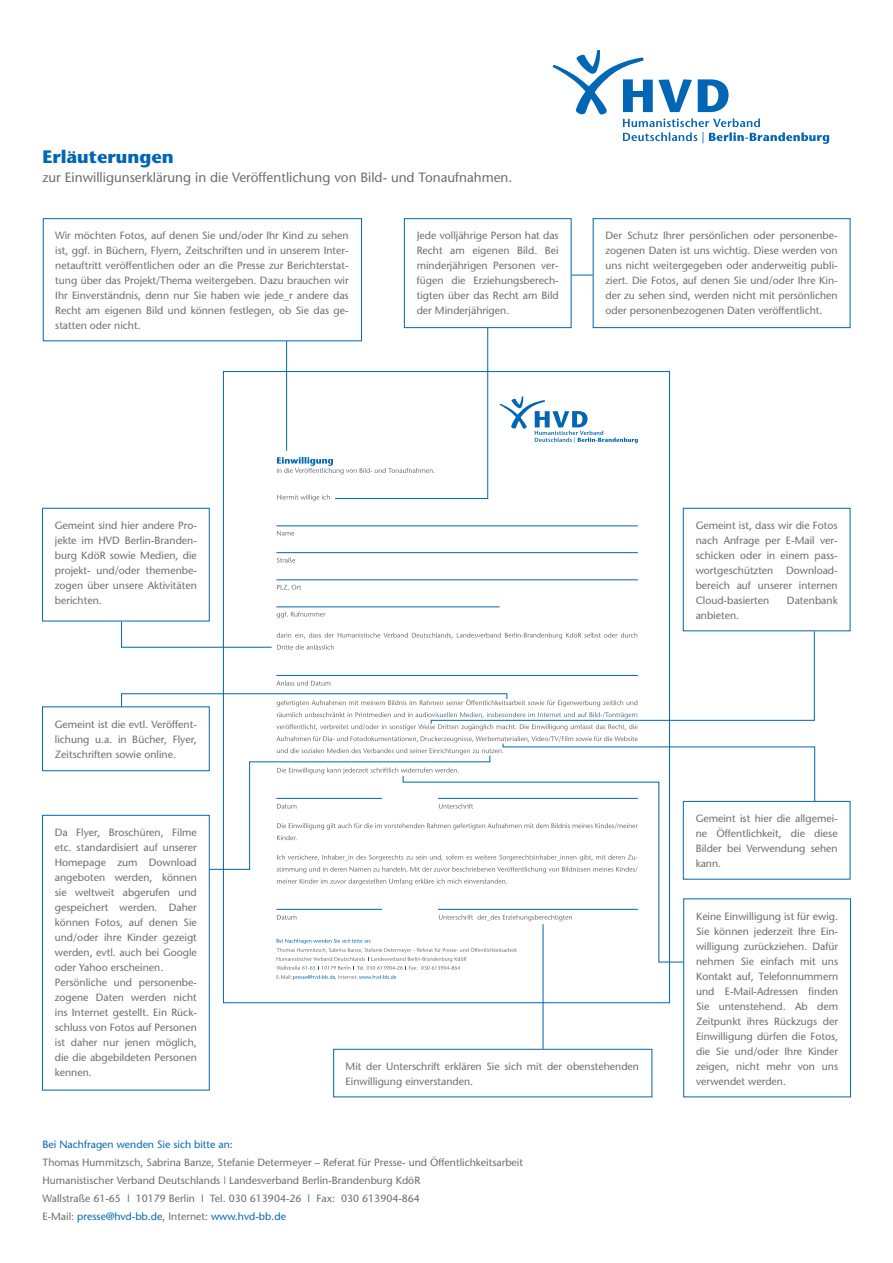
<style>
.page{position:relative;width:893px;height:1263px;background:#fff}
.page>*{position:absolute;margin:0;border:0;box-sizing:border-box;transform-origin:0 0}
.t1{font:700 18px "Stone Sans";color:#0166b3}
.t2{font:13.5px "Stone Sans";color:#6c6d70}
.t3{font:10.5px/15px "Stone Sans";color:#6c6d70;text-align:justify}
.t4{font:10.5px "Stone Sans";color:#0166b3}
.s1{color:#0166b3}
</style>
<div class="page">
<div style="left:43px;top:218px;width:319px;height:123px;border:1px solid #0166b3"></div>
<div style="left:404px;top:218px;width:167px;height:110px;border:1px solid #0166b3"></div>
<div style="left:593px;top:218px;width:257px;height:110px;border:1px solid #0166b3"></div>
<svg style="left:571px;top:275px;width:22px;height:1px"></svg>
<div style="left:42px;top:508px;width:168px;height:113px;border:1px solid #0166b3"></div>
<div style="left:683px;top:508px;width:167px;height:123px;border:1px solid #0166b3"></div>
<div style="left:42px;top:815px;width:168px;height:275px;border:1px solid #0166b3"></div>
<div style="left:683px;top:898px;width:168px;height:199px;border:1px solid #0166b3"></div>
<svg style="left:409px;top:873px;width:275px;height:90px"></svg>
<div style="left:333px;top:1049px;width:319px;height:48px;border:1px solid #0166b3"></div>
<hr style="left:543px;top:924px;width:1px;height:125px;background:#0166b3">
<svg style="left:552px;top:50px;width:277px;height:94px"></svg>
<hr style="left:276px;top:526px;width:362px;height:1px;background:#0166b3">
<svg style="left:277px;top:915px;width:295px;height:6px"></svg>
<svg style="left:277px;top:879px;width:230px;height:6px"></svg>
<svg style="left:121px;top:612px;width:694px;height:261px"></svg>
<svg style="left:277px;top:585px;width:24px;height:6px"></svg>
<svg style="left:277px;top:558px;width:18px;height:5px"></svg>
<svg style="left:277px;top:531px;width:17px;height:5px"></svg>
<svg style="left:277px;top:327px;width:211px;height:174px"></svg>
<hr style="left:276px;top:552px;width:362px;height:1px;background:#0166b3">
<hr style="left:276px;top:580px;width:362px;height:1px;background:#0166b3">
<hr style="left:276px;top:607px;width:224px;height:1px;background:#0166b3">
<hr style="left:276px;top:675px;width:362px;height:1px;background:#0166b3">
<hr style="left:276px;top:798px;width:106px;height:1px;background:#0166b3">
<hr style="left:438px;top:798px;width:200px;height:1px;background:#0166b3">
<hr style="left:276px;top:909px;width:106px;height:1px;background:#0166b3">
<hr style="left:438px;top:909px;width:200px;height:1px;background:#0166b3">
<svg style="left:499px;top:396px;width:139px;height:47px"></svg>
<svg style="left:276px;top:939px;width:241px;height:41px"></svg>
<h1 class="t1" style="left:43px;top:146px;width:133px">Erläuterungen</h1>
<p class="t2" style="left:43px;top:169px;width:471px">zur Einwilligunserklärung in die Veröffentlichung von Bild- und Tonaufnahmen.</p>
<p class="t3" style="left:55px;top:228px;width:295px">Wir möchten Fotos, auf denen Sie und/oder Ihr Kind zu sehen ist, ggf. in Büchern, Flyern, Zeitschriften und in unserem Inter&shy;netauftritt veröffentlichen oder an die Presse zur Berichterstat&shy;tung über das Projekt/Thema weitergeben. Dazu brauchen wir Ihr Einverständnis, denn nur Sie haben wie jede_r andere das Recht am eigenen Bild und können festlegen, ob Sie das ge&shy;statten oder nicht.</p>
<p class="t3" style="left:417px;top:228px;width:144px">Jede volljährige Person hat das Recht am eigenen Bild. Bei minderjährigen Personen ver&shy;fügen die Erziehungsberech&shy;tigten über das Recht am Bild der Minderjährigen.</p>
<p class="t3" style="left:605px;top:228px;width:234px">Der Schutz Ihrer persönlichen oder personenbe&shy;zogenen Daten ist uns wichtig. Diese werden von uns nicht weitergegeben oder anderweitig publi&shy;ziert. Die Fotos, auf denen Sie und/oder Ihre Kin&shy;der zu sehen sind, werden nicht mit persönlichen oder personenbezogenen Daten veröffentlicht.</p>
<p class="t3" style="left:55px;top:518px;width:144px">Gemeint sind hier andere Pro&shy;jekte im HVD Berlin-Branden&shy;burg KdöR sowie Medien, die projekt- und/oder themenbe&shy;zogen über unsere Aktivitäten berichten.</p>
<p class="t3" style="left:55px;top:716px;width:144px">Gemeint ist die evtl. Veröffent&shy;lichung u.a. in Bücher, Flyer, Zeitschriften sowie online.</p>
<p class="t3" style="left:55px;top:825px;width:144px;text-align:left">Da Flyer, Broschüren, Filme etc. standardisiert auf unserer<br>Homepage zum Download angeboten werden, können sie weltweit abgerufen und gespeichert werden. Daher können Fotos, auf denen Sie und/oder ihre Kinder gezeigt werden, evtl. auch bei Google oder Yahoo erscheinen.<br>Persönliche und personenbe&shy;zogene Daten werden nicht ins Internet gestellt. Ein Rück&shy;schluss von Fotos auf Personen ist daher nur jenen möglich, die die abgebildeten Personen kennen.</p>
<p class="t3" style="left:346px;top:1058px;width:295px">Mit der Unterschrift erklären Sie sich mit der obenstehenden<br>Einwilligung einverstanden.</p>
<p class="t4" style="left:43px;top:1138px;width:192px">Bei Nachfragen wenden Sie sich bitte an:</p>
<p class="t3" style="left:43px;top:1153px;width:482px;line-height:18px;text-align:left">Thomas Hummitzsch, Sabrina Banze, Stefanie Determeyer – Referat für Presse- und Öffentlichkeitsarbeit Humanistischer Verband Deutschlands | Landesverband Berlin-Brandenburg KdöR<br>Wallstraße 61-65 <span class="s1">|</span> 10179 Berlin <span class="s1">|</span> Tel. 030 613904-26 <span class="s1">|</span> Fax: 030 613904-864<br>E-Mail: <span class="s1">presse@hvd-bb.de</span>, Internet: <span class="s1">www.hvd-bb.de</span></p>
<p class="t3" style="left:696px;top:518px;width:144px">Gemeint ist, dass wir die Fotos nach Anfrage per E-Mail ver&shy;schicken oder in einem pass&shy;wortgeschützten Download&shy;bereich auf unserer internen Cloud-basierten</p>
<p class="t3" style="left:787px;top:593px;width:52px">Datenbank</p>
<p class="t3" style="left:696px;top:608px;width:45px">anbieten.</p>
<p class="t3" style="left:696px;top:811px;width:144px">Gemeint ist hier die allgemei&shy;ne Öffentlichkeit, die diese Bilder bei Verwendung sehen kann.</p>
<p class="t3" style="left:696px;top:908px;width:144px">Keine Einwilligung ist für ewig.<br>Sie können jederzeit Ihre Ein&shy;willigung zurückziehen. Dafür nehmen Sie einfach mit uns Kontakt auf, Telefonnummern und E-Mail-Adressen finden Sie untenstehend. Ab dem Zeitpunkt ihres Rückzugs der Einwilligung dürfen die Fotos, die Sie und/oder Ihre Kinder zeigen, nicht mehr von uns verwendet werden.</p>
</div>
